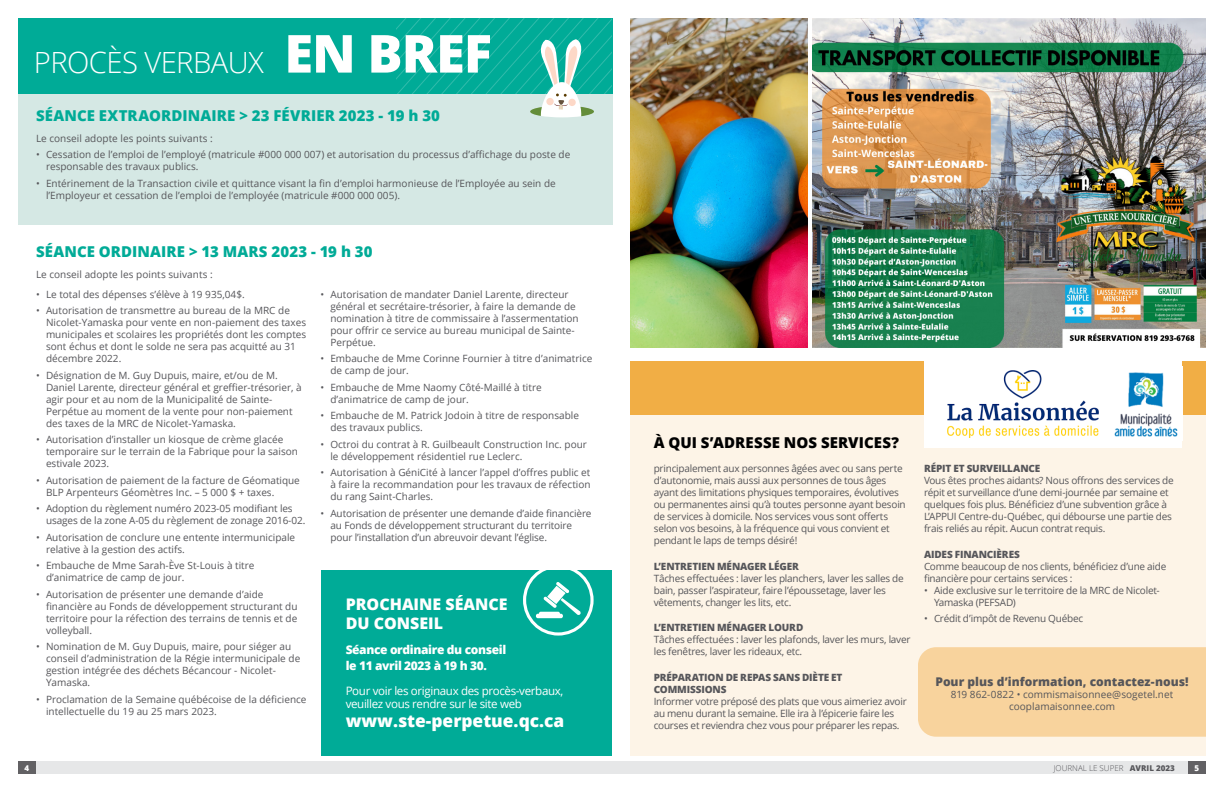
<style>
.page{position:relative;width:1224px;height:792px;background:#fff}
.page>*{position:absolute;margin:0;border:0;box-sizing:border-box;transform-origin:0 0}
.t1{font:300 29.2px "Open Sans";letter-spacing:-.02em;color:#fff}
.t2{font:800 17.3px "Open Sans";color:#fff}
.t3{font:800 16px/19.4px "Open Sans";color:#fff}
.t4{font:800 15px "Open Sans";letter-spacing:.01em;color:#00ab97}
.t5{font:800 15px "Open Sans";letter-spacing:.01em;color:#000}
.t6{font:800 12px/16px "Open Sans";letter-spacing:-.03em;color:#fff}
.t7{font:800 12px "Open Sans";color:#56565a}
.t8{font:11.6px/13.9px "Open Sans";letter-spacing:-.03em;color:#fff}
.t9{font:10px/12px "Open Sans";color:#56565a}
.t10{font:10px/12px "Open Sans";letter-spacing:-.025em;color:#56565a}
.t11{font:800 10px/12px "Open Sans";letter-spacing:-.015em;color:#56565a}
.t12{font:300 8px "Open Sans";color:#56565a}
.t13{font:800 8px "Open Sans";color:#fff}
.s1{font-weight:800;font-size:52.4px}
.s2{font-weight:800}
</style>
<div class="page">
<div style="left:630px;top:415px;width:576px;height:341px;background:#fdf4e7"></div>
<div style="left:630px;top:361px;width:576px;height:54px;background:#f1ae45"></div>
<div style="left:18px;top:94px;width:594px;height:131px;background:#d5e8e4"></div>
<div style="left:321px;top:571px;width:291px;height:185px;background:#00ab97"></div>
<div style="left:523px;top:565px;width:71px;height:71px;border:3px solid #fff;border-radius:50%"></div>
<svg style="left:536px;top:582px;width:45px;height:36px"></svg>
<img style="left:812px;top:18px;width:394px;height:330px">
<img style="left:630px;top:18px;width:178px;height:330px">
<div style="left:924px;top:353px;width:185px;height:95px;background:#fff"></div>
<img style="left:948px;top:370px;width:151px;height:68px">
<div style="left:1109px;top:353px;width:73px;height:95px;background:#fff"></div>
<img style="left:1114px;top:372px;width:64px;height:65px">
<div style="left:18px;top:18px;width:594px;height:76px;background:#00ab97"></div>
<svg style="left:396px;top:18px;width:216px;height:99px"></svg>
<div style="left:918px;top:647px;width:288px;height:90px;background:#f8d39d"></div>
<div style="left:18px;top:761px;width:18px;height:13px;background:#626164"></div>
<div style="left:1188px;top:761px;width:18px;height:13px;background:#626164"></div>
<div style="left:36px;top:761px;width:576px;height:13px;background:#e6e7e8"></div>
<div style="left:612px;top:761px;width:576px;height:13px;background:#e6e7e8"></div>
<h1 class="t1" style="left:34px;top:42px;width:460px">PROCÈS VERBAUX <span class="s1">EN BREF</span></h1>
<h3 class="t4" style="left:36px;top:104px;width:406px">SÉANCE EXTRAORDINAIRE &gt; 23 FÉVRIER 2023 - 19 h 30</h3>
<p class="t9" style="left:36px;top:132px;width:178px">Le conseil adopte les points suivants :</p>
<p class="t9" style="left:46px;top:148px;width:526px;text-indent:-10px">• Cessation de l’emploi de l’employé (matricule #000 000 007) et autorisation du processus d’affichage du poste de responsable des travaux publics.</p>
<p class="t9" style="left:46px;top:177px;width:511px;text-indent:-10px">• Entérinement de la Transaction civile et quittance visant la fin d’emploi harmonieuse de l’Employée au sein de l’Employeur et cessation de l’emploi de l’employée (matricule #000 000 005).</p>
<h3 class="t4" style="left:36px;top:240px;width:338px">SÉANCE ORDINAIRE &gt; 13 MARS 2023 - 19 h 30</h3>
<p class="t9" style="left:36px;top:268px;width:178px">Le conseil adopte les points suivants :</p>
<p class="t9" style="left:36px;top:288px;width:210px">• Le total des dépenses s’élève à 19 935,04$.</p>
<p class="t9" style="left:46px;top:304px;width:262px;text-indent:-10px">• Autorisation de transmettre au bureau de la MRC de Nicolet-Yamaska pour vente en non-paiement des taxes municipales et scolaires les propriétés dont les comptes sont échus et dont le solde ne sera pas acquitté au 31 décembre 2022.</p>
<p class="t9" style="left:46px;top:369px;width:257px;text-indent:-10px">• Désignation de M. Guy Dupuis, maire, et/ou de M.<br>Daniel Larente, directeur général et greffier-trésorier, à agir pour et au nom de la Municipalité de Sainte-Perpétue au moment de la vente pour non-paiement des taxes de la MRC de Nicolet-Yamaska.</p>
<p class="t9" style="left:46px;top:433px;width:253px;text-indent:-10px">• Autorisation d’installer un kiosque de crème glacée temporaire sur le terrain de la Fabrique pour la saison estivale 2023.</p>
<p class="t9" style="left:46px;top:474px;width:255px;text-indent:-10px">• Autorisation de paiement de la facture de Géomatique<br>BLP Arpenteurs Géomètres Inc. – 5 000 $ + taxes.</p>
<p class="t9" style="left:46px;top:502px;width:261px;text-indent:-10px">• Adoption du règlement numéro 2023-05 modifiant les usages de la zone A-05 du règlement de zonage 2016-02.</p>
<p class="t9" style="left:46px;top:531px;width:251px;text-indent:-10px">• Autorisation de conclure une entente intermunicipale relative à la gestion des actifs.</p>
<p class="t9" style="left:46px;top:559px;width:210px;text-indent:-10px">• Embauche de Mme Sarah-Ève St-Louis à titre d’animatrice de camp de jour.</p>
<p class="t9" style="left:46px;top:588px;width:253px;text-indent:-10px">• Autorisation de présenter une demande d’aide financière au Fonds de développement structurant du territoire pour la réfection des terrains de tennis et de volleyball.</p>
<p class="t9" style="left:46px;top:640px;width:256px;text-indent:-10px">• Nomination de M. Guy Dupuis, maire, pour siéger au conseil d’administration de la Régie intermunicipale de gestion intégrée des déchets Bécancour - Nicolet-Yamaska.</p>
<p class="t9" style="left:46px;top:693px;width:262px;text-indent:-10px">• Proclamation de la Semaine québécoise de la déficience intellectuelle du 19 au 25 mars 2023.</p>
<p class="t9" style="left:330px;top:288px;width:250px;text-indent:-10px">• Autorisation de mandater Daniel Larente, directeur général et secrétaire-trésorier, à faire la demande de nomination à titre de commissaire à l’assermentation pour offrir ce service au bureau municipal de Sainte-Perpétue.</p>
<p class="t9" style="left:330px;top:352px;width:263px;text-indent:-10px">• Embauche de Mme Corinne Fournier à titre d’animatrice de camp de jour.</p>
<p class="t9" style="left:330px;top:381px;width:213px;text-indent:-10px">• Embauche de Mme Naomy Côté-Maillé à titre d’animatrice de camp de jour.</p>
<p class="t9" style="left:330px;top:409px;width:250px;text-indent:-10px">• Embauche de M. Patrick Jodoin à titre de responsable des travaux publics.</p>
<p class="t9" style="left:330px;top:438px;width:258px;text-indent:-10px">• Octroi du contrat à R. Guilbeault Construction Inc. pour le développement résidentiel rue Leclerc.</p>
<p class="t9" style="left:330px;top:466px;width:262px;text-align:justify;text-indent:-10px">• Autorisation à GéniCité à lancer l’appel d’offres public et à faire la recommandation pour les travaux de réfection du rang Saint-Charles.</p>
<p class="t9" style="left:330px;top:507px;width:263px;text-indent:-10px">• Autorisation de présenter une demande d’aide financière au Fonds de développement structurant du territoire pour l’installation d’un abreuvoir devant l’église.</p>
<h3 class="t3" style="left:346px;top:594px;width:163px">PROCHAINE SÉANCE<br>DU CONSEIL</h3>
<p class="t6" style="left:346px;top:641px;width:162px">Séance ordinaire du conseil le 11 avril 2023 à 19 h 30.</p>
<p class="t8" style="left:346px;top:683px;width:219px">Pour voir les originaux des procès-verbaux, veuillez vous rendre sur le site web</p>
<h2 class="t2" style="left:346px;top:708px;width:220px">www.ste-perpetue.qc.ca</h2>
<h3 class="t5" style="left:654px;top:431px;width:247px">À QUI S’ADRESSE NOS SERVICES?</h3>
<p class="t10" style="left:654px;top:462px;width:253px">principalement aux personnes âgées avec ou sans perte d’autonomie, mais aussi aux personnes de tous âges ayant des limitations physiques temporaires, évolutives ou permanentes ainsi qu’à toutes personne ayant besoin de services à domicile. Nos services vous sont offerts selon vos besoins, à la fréquence qui vous convient et pendant le laps de temps désiré!</p>
<p class="t11" style="left:654px;top:559px;width:147px">L’ENTRETIEN MÉNAGER LÉGER</p>
<p class="t10" style="left:654px;top:572px;width:252px">Tâches effectuées : laver les planchers, laver les salles de bain, passer l’aspirateur, faire l’époussetage, laver les vêtements, changer les lits, etc.</p>
<p class="t11" style="left:654px;top:621px;width:151px">L’ENTRETIEN MÉNAGER LOURD</p>
<p class="t10" style="left:654px;top:633px;width:258px">Tâches effectuées : laver les plafonds, laver les murs, laver les fenêtres, laver les rideaux, etc.</p>
<p class="t11" style="left:654px;top:670px;width:190px">PRÉPARATION DE REPAS SANS DIÈTE ET<br>COMMISSIONS</p>
<p class="t10" style="left:654px;top:695px;width:254px">Informer votre préposé des plats que vous aimeriez avoir au menu durant la semaine. Elle ira à l’épicerie faire les courses et reviendra chez vous pour préparer les repas.</p>
<p class="t11" style="left:924px;top:462px;width:118px">RÉPIT ET SURVEILLANCE</p>
<p class="t10" style="left:924px;top:474px;width:251px">Vous êtes proches aidants? Nous offrons des services de répit et surveillance d’une demi-journée par semaine et quelques fois plus. Bénéficiez d’une subvention grâce à L’APPUI Centre-du-Québec, qui débourse une partie des frais reliés au répit. Aucun contrat requis.</p>
<p class="t11" style="left:924px;top:547px;width:97px">AIDES FINANCIÈRES</p>
<p class="t10" style="left:924px;top:560px;width:244px">Comme beaucoup de nos clients, bénéficiez d’une aide financière pour certains services :</p>
<p class="t10" style="left:934px;top:584px;width:227px;text-indent:-10px">• Aide exclusive sur le territoire de la MRC de Nicolet-<br>Yamaska (PEFSAD)</p>
<p class="t10" style="left:924px;top:612px;width:161px">• Crédit d’impôt de Revenu Québec</p>
<p class="t7" style="left:935px;top:672px;width:255px">Pour plus d’information, contactez-nous!</p>
<p class="t9" style="left:951px;top:688px;width:224px;text-align:center">819 862-0822 • commismaisonnee@sogetel.net cooplamaisonnee.com</p>
<p class="t13" style="left:25px;top:762px;width:6px">4</p>
<p class="t12" style="left:1054px;top:762px;width:123px">JOURNAL LE SUPER <span class="s2">AVRIL 2023</span></p>
<p class="t13" style="left:1195px;top:762px;width:6px">5</p>
</div>
